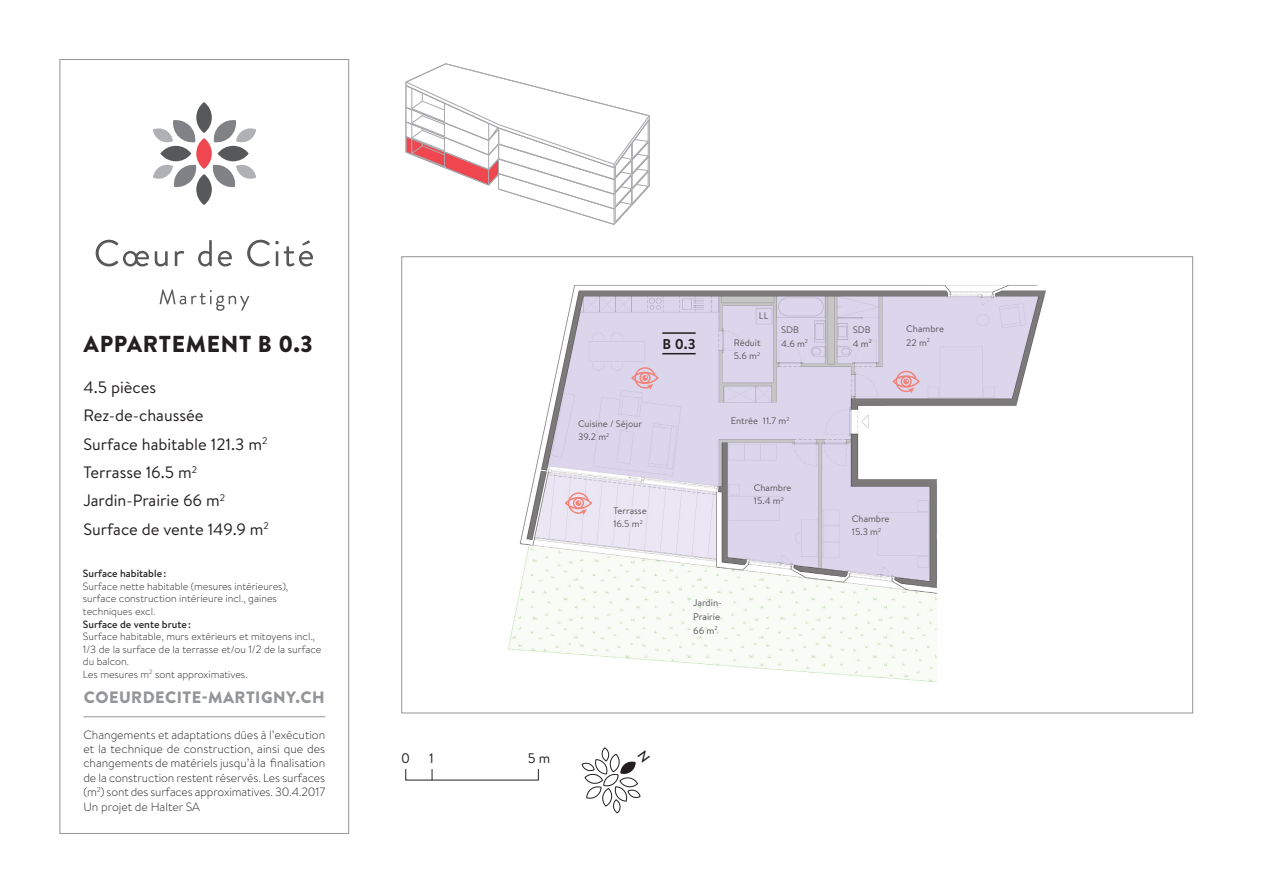
<style>
.page{position:relative;width:1263px;height:893px;background:#fff}
.page>*{position:absolute;margin:0;border:0;box-sizing:border-box;transform-origin:0 0}
.t1{font:900 23.1px "Brandon Text";letter-spacing:.03em;color:#231f20}
.t2{font:16.5px "Brandon Text";color:#231f20}
.t3{font:900 16.5px "Brandon Text";letter-spacing:.03em;color:#939598}
.Style_de_paragraphe{font:700 14.25px "Brandon Text";color:#231f20}
.t4{font:13.8px "Brandon Text";color:#231f20}
.t5{font:300 12px/14.4px "Brandon Text";letter-spacing:-.005em;color:#231f20;text-align:justify}
.t6{font:300 10.5px/12.6px "Brandon Text";color:#231f20}
.t7{font:500 10.5px "Brandon Text";color:#231f20}
.t8{font:9.6px "Brandon Text";color:#57585a}
.t9{font:9.45px/13.5px "Brandon Text";color:#57585a}
</style>
<div class="page">
<svg style="left:196px;top:138px;width:16px;height:31px"></svg>
<svg style="left:196px;top:102px;width:16px;height:31px"></svg>
<svg style="left:196px;top:174px;width:16px;height:31px"></svg>
<svg style="left:153px;top:120px;width:43px;height:23px"></svg>
<div style="left:160px;top:146px;width:31px;height:15px;background:#57585a;border-radius:50%"></div>
<svg style="left:153px;top:164px;width:44px;height:24px"></svg>
<svg style="left:213px;top:120px;width:43px;height:23px"></svg>
<div style="left:218px;top:146px;width:31px;height:15px;background:#57585a;border-radius:50%"></div>
<svg style="left:212px;top:164px;width:44px;height:24px"></svg>
<svg style="left:96px;top:240px;width:53px;height:26px"></svg>
<svg style="left:155px;top:251px;width:13px;height:15px"></svg>
<svg style="left:175px;top:251px;width:10px;height:15px"></svg>
<svg style="left:198px;top:240px;width:14px;height:26px"></svg>
<svg style="left:218px;top:251px;width:14px;height:15px"></svg>
<svg style="left:247px;top:240px;width:66px;height:26px"></svg>
<svg style="left:160px;top:289px;width:89px;height:22px"></svg>
<hr style="left:83px;top:716px;width:242px;height:1px;background:#939598">
<img style="left:508px;top:285px;width:538px;height:397px">
<hr style="left:662px;top:332px;width:34px;height:2px;background:#231f20">
<hr style="left:662px;top:353px;width:34px;height:1px;background:#231f20">
<svg style="left:565px;top:491px;width:27px;height:24px"></svg>
<svg style="left:631px;top:366px;width:28px;height:24px"></svg>
<svg style="left:892px;top:370px;width:28px;height:23px"></svg>
<svg style="left:405px;top:63px;width:245px;height:162px"></svg>
<svg style="left:405px;top:769px;width:134px;height:12px"></svg>
<svg style="left:582px;top:747px;width:59px;height:66px"></svg>
<p class="t1" style="left:84px;top:328px;width:231px">APPARTEMENT B 0.3</p>
<p class="t2" style="left:83px;top:376px;width:74px">4.5 pièces</p>
<p class="t2" style="left:83px;top:404px;width:122px">Rez-de-chaussée</p>
<p class="t2" style="left:83px;top:433px;width:185px">Surface habitable 121.3 m<sup>2</sup></p>
<p class="t2" style="left:83px;top:461px;width:115px">Terrasse 16.5 m<sup>2</sup></p>
<p class="t2" style="left:83px;top:489px;width:143px">Jardin-Prairie 66 m<sup>2</sup></p>
<p class="t2" style="left:83px;top:518px;width:187px">Surface de vente 149.9 m<sup>2</sup></p>
<p class="t7" style="left:83px;top:566px;width:85px">Surface habitable:</p>
<p class="t6" style="left:83px;top:579px;width:207px">Surface nette habitable (mesures intérieures), surface construction intérieure incl., gaines techniques excl.</p>
<p class="t7" style="left:83px;top:617px;width:110px">Surface de vente brute:</p>
<p class="t6" style="left:83px;top:630px;width:240px">Surface habitable, murs extérieurs et mitoyens incl., 1/3 de la surface de la terrasse et/ou 1/2 de la surface du balcon.<br>Les mesures m<sup>2</sup> sont approximatives.</p>
<h2 class="t3" style="left:84px;top:686px;width:242px">COEURDECITE-MARTIGNY.CH</h2>
<p class="t5" style="left:83px;top:727px;width:243px">Changements et adaptations dûes à l’exécution et la technique de construction, ainsi que des changements de matériels jusqu’à la finalisation de la construction restent réservés. Les surfaces (m<sup>2</sup>) sont des surfaces approximatives. 30.4.2017<br>Un projet de Halter SA</p>
<p class="Style_de_paragraphe" style="left:662px;top:334px;width:35px">B 0.3</p>
<p class="t9" style="left:578px;top:416px;width:65px">Cuisine / Séjour<br>39.2 m<sup>2</sup></p>
<p class="t9" style="left:613px;top:503px;width:35px">Terrasse<br>16.5 m<sup>2</sup></p>
<p class="t9" style="left:759px;top:309px;width:11px">LL</p>
<p class="t9" style="left:734px;top:335px;width:28px">Réduit<br>5.6 m<sup>2</sup></p>
<p class="t9" style="left:781px;top:323px;width:28px">SDB<br>4.6 m<sup>2</sup></p>
<p class="t9" style="left:853px;top:323px;width:21px">SDB<br>4 m<sup>2</sup></p>
<p class="t9" style="left:731px;top:414px;width:60px">Entrée 11.7 m<sup>2</sup></p>
<p class="t9" style="left:906px;top:322px;width:39px">Chambre<br>22 m<sup>2</sup></p>
<p class="t9" style="left:754px;top:481px;width:39px">Chambre<br>15.4 m<sup>2</sup></p>
<p class="t9" style="left:852px;top:512px;width:39px">Chambre<br>15.3 m<sup>2</sup></p>
<p class="t8" style="left:693px;top:596px;width:30px">Jardin-</p>
<p class="t8" style="left:693px;top:610px;width:29px">Prairie</p>
<p class="t8" style="left:693px;top:624px;width:26px">66 m<sup>2</sup></p>
<p class="t4" style="left:401px;top:749px;width:10px">0</p>
<p class="t4" style="left:429px;top:749px;width:6px">1</p>
<p class="t4" style="left:528px;top:749px;width:24px">5 m</p>
</div>
